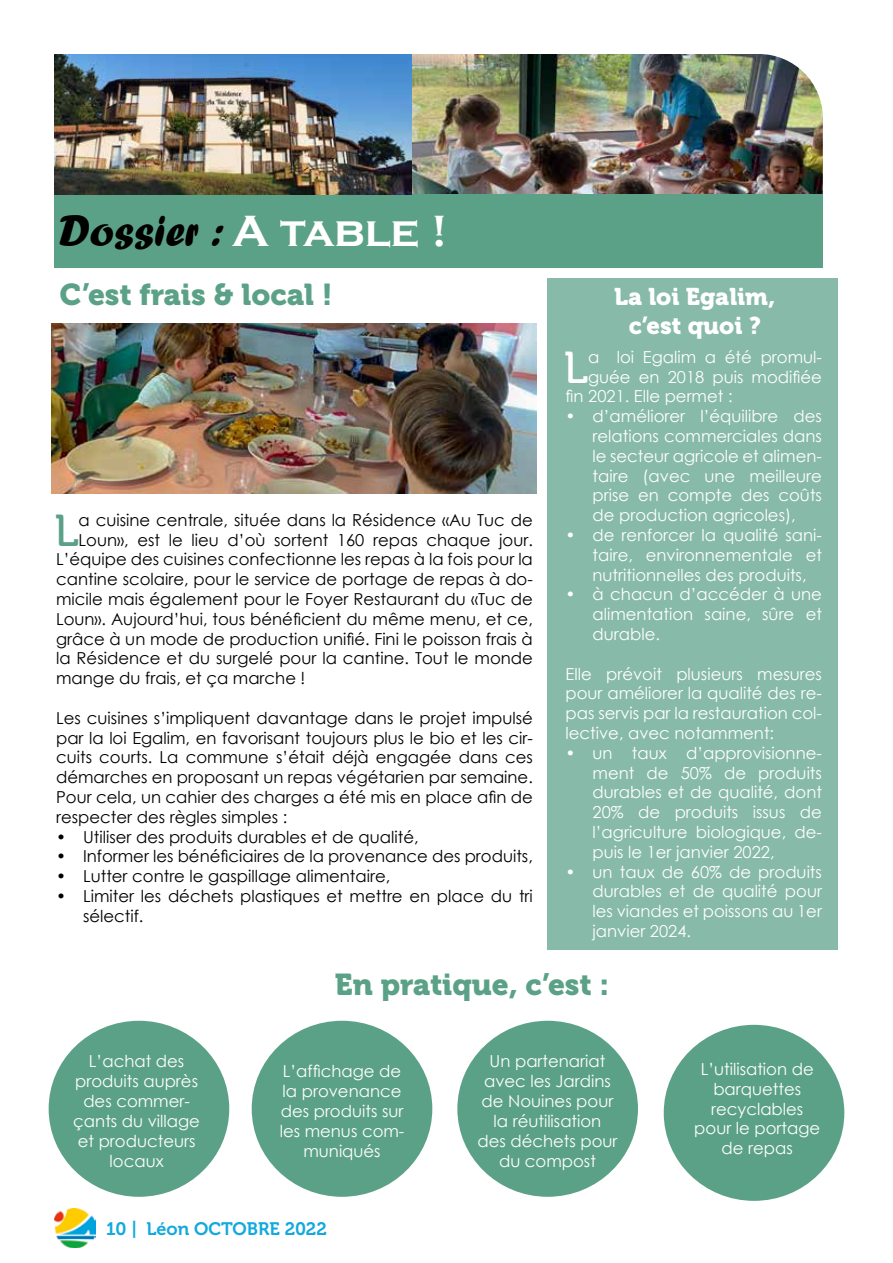
<style>
.page{position:relative;width:893px;height:1263px;background:#fff}
.page>*{position:absolute;margin:0;border:0;box-sizing:border-box;transform-origin:0 0}
.t1{font:45px "Forte";color:#000}
.t2{font:44.55px "Museo 500";color:#5ba188}
.t3{font:44.55px "Museo 500";color:#fff}
.t4{font:30px "Museo 900";color:#5ba188}
.t5{font:24px/28.8px "Museo 900";color:#fff;text-align:center}
.t6{font:18px "Museo 700";color:#12a9de}
.t7{font:16.5px/19.8px "Century Gothic";color:#fff;text-align:justify}
.t8{font:16.5px/19.8px "Century Gothic";color:#000;text-align:justify}
.s1{font-family:"Copperplate Gothic";font-weight:700;color:#fff}
</style>
<div class="page">
<img style="left:54px;top:1209px;width:41px;height:38px">
<img style="left:411px;top:54px;width:412px;height:140px">
<div style="left:55px;top:194px;width:768px;height:74px;background:#5ba188"></div>
<img style="left:54px;top:54px;width:357px;height:140px">
<div style="left:547px;top:278px;width:291px;height:671px;background:#87baa8"></div>
<div style="left:49px;top:1021px;width:180px;height:176px;background:#5ba188;border-radius:50%"></div>
<div style="left:252px;top:1021px;width:180px;height:176px;background:#5ba188;border-radius:50%"></div>
<div style="left:457px;top:1021px;width:181px;height:176px;background:#5ba188;border-radius:50%"></div>
<div style="left:664px;top:1025px;width:180px;height:176px;background:#5ba188;border-radius:50%"></div>
<img style="left:52px;top:323px;width:484px;height:170px">
<h1 class="t1" style="left:59px;top:205px;width:390px">Dossier : <span class="s1">A table !</span></h1>
<h3 class="t4" style="left:60px;top:278px;width:275px">C’est frais &amp; local !</h3>
<h3 class="t5" style="left:614px;top:282px;width:163px">La loi Egalim, c’est quoi ?</h3>
<h2 class="t3" style="left:564px;top:343px;width:26px">L</h2>
<p class="t7" style="left:588px;top:347px;width:235px">a loi Egalim a été promul-</p>
<p class="t7" style="left:588px;top:366px;width:235px">guée en 2018 puis modifiée</p>
<p class="t7" style="left:566px;top:386px;width:168px">fin 2021. Elle permet :</p>
<p class="t7" style="left:593px;top:406px;width:231px;text-indent:-27px">• d’améliorer l’équilibre des relations commerciales dans le secteur agricole et alimen&shy;taire (avec une meilleure prise en compte des coûts de production agricoles),</p>
<p class="t7" style="left:593px;top:525px;width:231px;text-indent:-27px">• de renforcer la qualité sani&shy;taire, environnementale et nutritionnelles des produits,</p>
<p class="t7" style="left:593px;top:584px;width:231px;text-indent:-27px">• à chacun d’accéder à une alimentation saine, sûre et durable.</p>
<p class="t7" style="left:566px;top:663px;width:258px">Elle prévoit plusieurs mesures pour améliorer la qualité des re&shy;pas servis par la restauration col&shy;lective, avec notamment:</p>
<p class="t7" style="left:593px;top:743px;width:231px;text-indent:-27px">• un taux d’approvisionne&shy;ment de 50% de produits durables et de qualité, dont 20% de produits issus de l’agriculture biologique, de&shy;puis le 1er janvier 2022,</p>
<p class="t7" style="left:593px;top:861px;width:231px;text-indent:-27px">• un taux de 60% de produits durables et de qualité pour les viandes et poissons au 1er janvier 2024.</p>
<h3 class="t4" style="left:335px;top:967px;width:276px">En pratique, c’est :</h3>
<h2 class="t2" style="left:54px;top:506px;width:26px">L</h2>
<p class="t8" style="left:79px;top:510px;width:456px">a cuisine centrale, située dans la Résidence «Au Tuc de</p>
<p class="t8" style="left:79px;top:529px;width:456px">Loun», est le lieu d’où sortent 160 repas chaque jour.</p>
<p class="t8" style="left:56px;top:549px;width:478px">L’équipe des cuisines confectionne les repas à la fois pour la</p>
<p class="t8" style="left:56px;top:569px;width:478px">cantine scolaire, pour le service de portage de repas à do-</p>
<p class="t8" style="left:56px;top:589px;width:478px">micile mais également pour le Foyer Restaurant du «Tuc de</p>
<p class="t8" style="left:56px;top:609px;width:478px">Loun». Aujourd’hui, tous bénéficient du même menu, et ce,</p>
<p class="t8" style="left:56px;top:628px;width:478px">grâce à un mode de production unifié. Fini le poisson frais à</p>
<p class="t8" style="left:56px;top:648px;width:478px">la Résidence et du surgelé pour la cantine. Tout le monde</p>
<p class="t8" style="left:56px;top:668px;width:251px">mange du frais, et ça marche !</p>
<p class="t8" style="left:56px;top:708px;width:478px">Les cuisines s’impliquent davantage dans le projet impulsé par la loi Egalim, en favorisant toujours plus le bio et les cir&shy;cuits courts. La commune s’était déjà engagée dans ces démarches en proposant un repas végétarien par semaine.<br>Pour cela, un cahier des charges a été mis en place afin de respecter des règles simples :</p>
<p class="t8" style="left:56px;top:826px;width:364px">• Utiliser des produits durables et de qualité,</p>
<p class="t8" style="left:56px;top:846px;width:478px">• Informer les bénéficiaires de la provenance des produits,</p>
<p class="t8" style="left:56px;top:866px;width:336px">• Lutter contre le gaspillage alimentaire,</p>
<p class="t8" style="left:83px;top:886px;width:451px;text-indent:-27px">• Limiter les déchets plastiques et mettre en place du tri sélectif.</p>
<p class="t7" style="left:73px;top:1051px;width:128px;text-align:center">L’achat des produits auprès des commer&shy;çants du village et producteurs locaux</p>
<p class="t7" style="left:280px;top:1061px;width:126px;text-align:center">L’affichage de la provenance des produits sur les menus com&shy;muniqués</p>
<p class="t7" style="left:477px;top:1051px;width:142px;text-align:center">Un partenariat avec les Jardins de Nouines pour la réutilisation des déchets pour du compost</p>
<p class="t7" style="left:694px;top:1059px;width:127px;text-align:center">L’utilisation de barquettes recyclables pour le portage de repas</p>
<p class="t6" style="left:106px;top:1218px;width:222px">10 | Léon OCTOBRE 2022</p>
</div>
